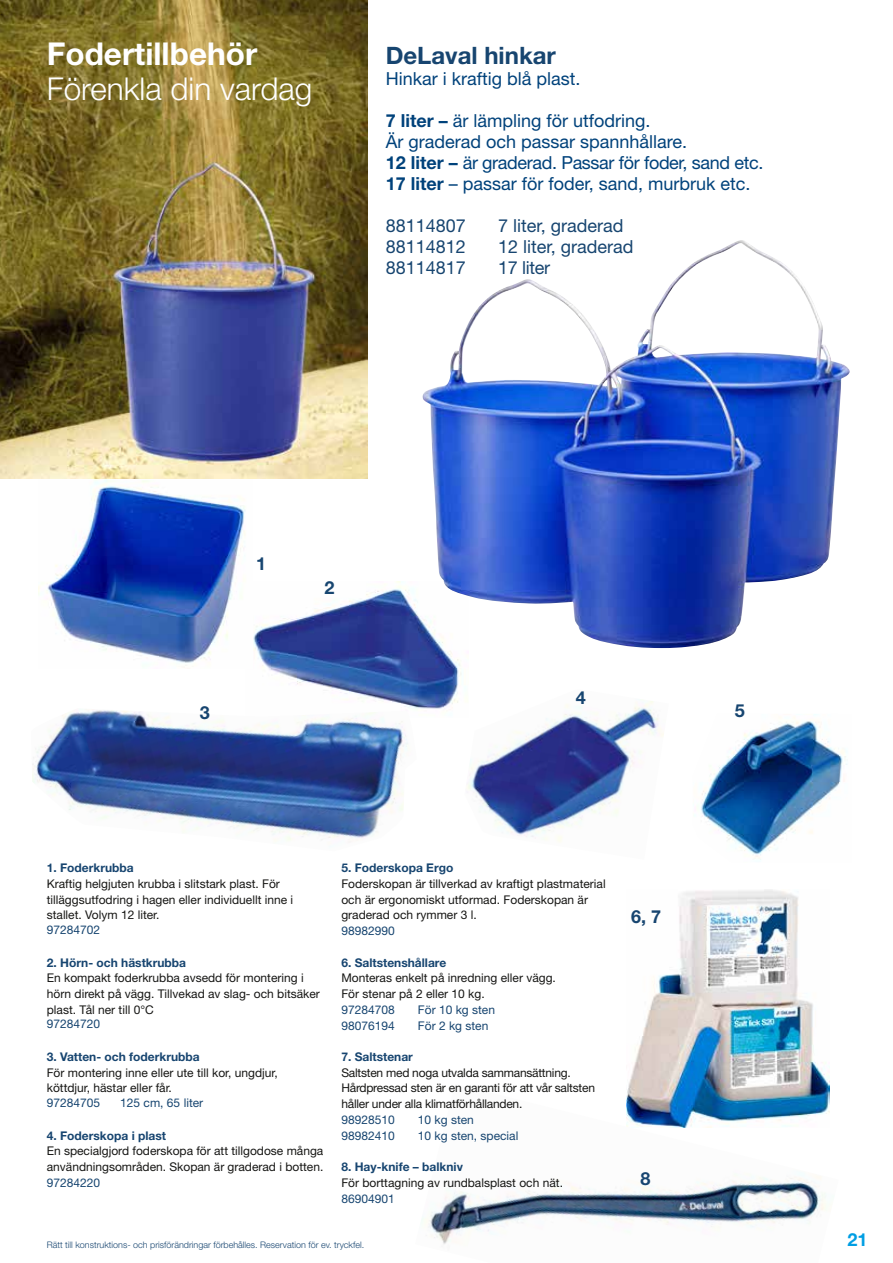
<style>
.page{position:relative;width:893px;height:1263px;background:#fff}
.page>*{position:absolute;margin:0;border:0;box-sizing:border-box;transform-origin:0 0}
.t1{font:300 31.5px "Helvetica Neue LT Std";color:#fff}
.t2{font:700 31.5px "Helvetica Neue LT Std";color:#fff}
.t3{font:700 24px "Helvetica Neue LT Std";color:#174570}
.t4{font:18px/21px "Helvetica Neue LT Std";color:#00427b}
.t5{font:18px "Helvetica Neue LT Std";color:#174570}
.t6{font:700 18px "Helvetica Neue LT Std";color:#174570}
.t7{font:700 18px "Helvetica Neue LT Std";color:#009ee3}
.t8{font:12px/15.8px "Helvetica Neue LT Std";color:#161614}
.t9{font:700 12px "Helvetica Neue LT Std";color:#174570}
.t10{font:12px "Helvetica Neue LT Std";color:#174570}
.t11{font:12px/15.8px "Helvetica Neue LT Std";letter-spacing:-.02em;color:#161614}
.t12{font:300 9px "Helvetica Neue LT Std";color:#174570}
.s1{font-weight:700}
</style>
<div class="page">
<img style="left:629px;top:889px;width:200px;height:195px">
<img style="left:253px;top:582px;width:209px;height:127px">
<img style="left:421px;top:1084px;width:409px;height:160px">
<img style="left:422px;top:240px;width:428px;height:408px">
<img style="left:38px;top:479px;width:208px;height:187px">
<img style="left:32px;top:708px;width:385px;height:134px">
<img style="left:467px;top:701px;width:197px;height:141px">
<img style="left:694px;top:714px;width:153px;height:146px">
<img style="left:0;top:0;width:368px;height:479px">
<h1 class="t2" style="left:47px;top:34px;width:212px">Fodertillbehör</h1>
<h1 class="t1" style="left:47px;top:69px;width:267px">Förenkla din vardag</h1>
<h2 class="t3" style="left:386px;top:41px;width:172px">DeLaval hinkar</h2>
<h3 class="t4" style="left:386px;top:68px;width:196px">Hinkar i kraftig blå plast.</h3>
<h3 class="t4" style="left:386px;top:110px;width:379px"><span class="s1">7 liter –</span> är lämpling för utfodring.<br>Är graderad och passar spannhållare.<br><span class="s1">12 liter –</span> är graderad. Passar för foder, sand etc.<br><span class="s1">17 liter</span> – passar för foder, sand, murbruk etc.</h3>
<h3 class="t5" style="left:386px;top:215px;width:82px">88114807</h3>
<h3 class="t5" style="left:498px;top:215px;width:127px">7 liter, graderad</h3>
<h3 class="t5" style="left:386px;top:236px;width:82px">88114812</h3>
<h3 class="t5" style="left:498px;top:236px;width:137px">12 liter, graderad</h3>
<h3 class="t5" style="left:386px;top:257px;width:82px">88114817</h3>
<h3 class="t5" style="left:498px;top:257px;width:53px">17 liter</h3>
<h3 class="t6" style="left:256px;top:553px;width:12px">1</h3>
<h3 class="t6" style="left:200px;top:701px;width:12px">3</h3>
<h3 class="t6" style="left:324px;top:576px;width:12px">2</h3>
<h3 class="t6" style="left:576px;top:687px;width:12px">4</h3>
<h3 class="t6" style="left:735px;top:699px;width:12px">5</h3>
<p class="t9" style="left:47px;top:860px;width:88px">1. Foderkrubba</p>
<p class="t8" style="left:47px;top:876px;width:248px">Kraftig helgjuten krubba i slitstark plast. För tilläggsutfodring i hagen eller individuellt inne i stallet. Volym 12 liter.</p>
<p class="t10" style="left:47px;top:922px;width:55px">97284702</p>
<p class="t9" style="left:47px;top:955px;width:141px">2. Hörn- och hästkrubba</p>
<p class="t8" style="left:47px;top:970px;width:275px">En kompakt foderkrubba avsedd för montering i hörn direkt på vägg. Tillvekad av slag- och bitsäker plast. Tål ner till 0°C</p>
<p class="t10" style="left:47px;top:1017px;width:55px">97284720</p>
<p class="t9" style="left:47px;top:1049px;width:154px">3. Vatten- och foderkrubba</p>
<p class="t8" style="left:47px;top:1064px;width:232px">För montering inne eller ute till kor, ungdjur, köttdjur, hästar eller får.</p>
<p class="t10" style="left:47px;top:1095px;width:55px">97284705</p>
<p class="t10" style="left:120px;top:1095px;width:84px">125 cm, 65 liter</p>
<p class="t9" style="left:47px;top:1128px;width:121px">4. Foderskopa i plast</p>
<p class="t8" style="left:47px;top:1143px;width:278px">En specialgjord foderskopa för att tillgodose många användningsområden. Skopan är graderad i botten.</p>
<p class="t10" style="left:47px;top:1175px;width:55px">97284220</p>
<p class="t9" style="left:341px;top:860px;width:114px">5. Foderskopa Ergo</p>
<p class="t8" style="left:341px;top:875px;width:266px">Foderskopan är tillverkad av kraftigt plastmaterial och är ergonomiskt utformad. Foderskopan är graderad och rymmer 3 l.</p>
<p class="t10" style="left:341px;top:924px;width:55px">98982990</p>
<p class="t9" style="left:341px;top:955px;width:106px">6. Saltstenshållare</p>
<p class="t8" style="left:341px;top:970px;width:216px">Monteras enkelt på inredning eller vägg.<br>För stenar på 2 eller 10 kg.</p>
<p class="t10" style="left:341px;top:1002px;width:55px">97284708</p>
<p class="t10" style="left:418px;top:1002px;width:79px">För 10 kg sten</p>
<p class="t10" style="left:341px;top:1018px;width:55px">98076194</p>
<p class="t10" style="left:418px;top:1018px;width:72px">För 2 kg sten</p>
<p class="t9" style="left:341px;top:1049px;width:73px">7. Saltstenar</p>
<p class="t11" style="left:341px;top:1064px;width:255px">Saltsten med noga utvalda sammansättning.<br>Hårdpressad sten är en garanti för att vår saltsten håller under alla klimatförhållanden.</p>
<p class="t10" style="left:341px;top:1112px;width:55px">98928510</p>
<p class="t10" style="left:418px;top:1112px;width:58px">10 kg sten</p>
<p class="t10" style="left:341px;top:1128px;width:55px">98982410</p>
<p class="t10" style="left:418px;top:1128px;width:102px">10 kg sten, special</p>
<p class="t9" style="left:341px;top:1159px;width:123px">8. Hay-knife – balkniv</p>
<p class="t8" style="left:341px;top:1174px;width:223px">För borttagning av rundbalsplast och nät.</p>
<p class="t10" style="left:341px;top:1191px;width:55px">86904901</p>
<h3 class="t6" style="left:631px;top:905px;width:32px">6, 7</h3>
<h3 class="t6" style="left:640px;top:1167px;width:12px">8</h3>
<p class="t12" style="left:47px;top:1239px;width:319px">Rätt till konstruktions- och prisförändringar förbehålles. Reservation för ev. tryckfel.</p>
<h3 class="t7" style="left:847px;top:1228px;width:22px">21</h3>
</div>
